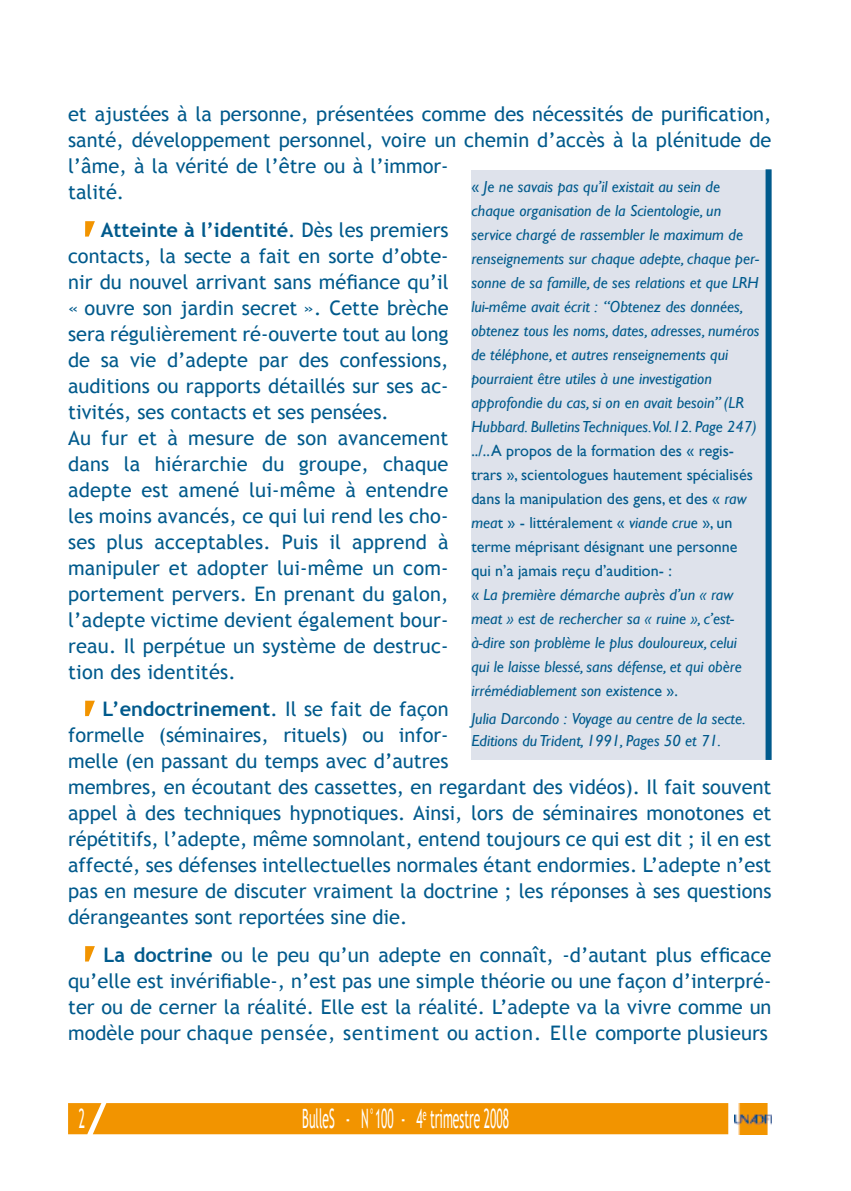
<style>
.page{position:relative;width:851px;height:1191px;background:#fff}
.page>*{position:absolute;margin:0;border:0;box-sizing:border-box;transform-origin:0 0}
.t1{font:26.8px "Trebuchet MS";color:#fff;scale:.45 1}
.t2{font:20px/26px "Trebuchet MS";color:#005a8c}
.t3{font:italic 16px/24px "Gill Sans";color:#005a8c}
.t4{font:16px/24px "Gill Sans";color:#005a8c}
.s1{font-weight:700}
.s2{font-style:normal}
.s3{font-style:italic}
</style>
<div class="page">
<img style="left:734px;top:1103px;width:37px;height:31px">
<div style="left:68px;top:1103px;width:660px;height:31px;background:#f29400"></div>
<svg style="left:85px;top:221px;width:10px;height:16px"></svg>
<svg style="left:85px;top:700px;width:10px;height:16px"></svg>
<svg style="left:85px;top:946px;width:10px;height:15px"></svg>
<div style="left:471px;top:170px;width:300px;height:589px;background:#dee2eb"></div>
<div style="left:765px;top:169px;width:6px;height:591px;background:#005a8c"></div>
<p class="t2" style="left:68px;top:101px;width:704px">et ajustées à la personne, présentées comme des nécessités de purification, santé, développement personnel, voire un chemin d’accès à la plénitude de l’âme, à la vérité de l’être ou à l’immor-<br>talité.</p>
<p class="t2" style="left:68px;top:217px;width:382px;text-indent:33px"><span class="s1">Atteinte à l’identité</span>. Dès les premiers contacts, la secte a fait en sorte d’obte&shy;nir du nouvel arrivant sans méfiance qu’il « ouvre son jardin secret ». Cette brèche sera régulièrement ré-ouverte tout au long de sa vie d’adepte par des confessions, auditions ou rapports détaillés sur ses ac&shy;tivités, ses contacts et ses pensées.<br>Au fur et à mesure de son avancement dans la hiérarchie du groupe, chaque adepte est amené lui-même à entendre les moins avancés, ce qui lui rend les cho&shy;ses plus acceptables. Puis il apprend à manipuler et adopter lui-même un com&shy;portement pervers. En prenant du galon, l’adepte victime devient également bour&shy;reau. Il perpétue un système de destruc&shy;tion des identités.</p>
<p class="t2" style="left:68px;top:696px;width:704px;text-indent:34px"><span class="s1">L’endoctrinement</span>. Il se fait de façon<br>formelle (séminaires, rituels) ou infor-<br>melle (en passant du temps avec d’autres<br>membres, en écoutant des cassettes, en regardant des vidéos). Il fait souvent appel à des techniques hypnotiques. Ainsi, lors de séminaires monotones et répétitifs, l’adepte, même somnolant, entend toujours ce qui est dit ; il en est affecté, ses défenses intellectuelles normales étant endormies. L’adepte n’est pas en mesure de discuter vraiment la doctrine ; les réponses à ses questions dérangeantes sont reportées sine die.</p>
<p class="t2" style="left:68px;top:941px;width:704px;text-align:justify;text-indent:35px"><span class="s1">La doctrine</span> ou le peu qu’un adepte en connaît, -d’autant plus efficace qu’elle est invérifiable-, n’est pas une simple théorie ou une façon d’interpré&shy;ter ou de cerner la réalité. Elle est la réalité. L’adepte va la vivre comme un modèle pour chaque pensée, sentiment ou action. Elle comporte plusieurs</p>
<p class="t3" style="left:471px;top:175px;width:289px"><span class="s2">«</span> Je ne savais pas qu’il existait au sein de chaque organisation de la Scientologie, un service chargé de rassembler le maximum de renseignements sur chaque adepte, chaque per&shy;sonne de sa famille, de ses relations et que LRH lui-même avait écrit : “Obtenez des données, obtenez tous les noms, dates, adresses, numéros de téléphone, et autres renseignements qui pourraient être utiles à une investigation approfondie du cas, si on en avait besoin” (LR Hubbard. Bulletins Techniques.Vol.12. Page 247)</p>
<p class="t4" style="left:471px;top:439px;width:283px">../..A propos de la formation des « regis&shy;trars », scientologues hautement spécialisés dans la manipulation des gens, et des « <span class="s3">raw mea</span>t » - littéralement « <span class="s3">viande crue</span> », un terme méprisant désignant une personne qui n’a jamais reçu d’audition- :<br>« <span class="s3">La première démarche auprès d’un « raw meat » est de rechercher sa « ruine », c’est&shy;à-dire son problème le plus douloureux, celui qui le laisse blessé, sans défense, et qui obère irrémédiablement son existen</span>ce ».</p>
<p class="t3" style="left:471px;top:708px;width:276px;line-height:22px">Julia Darcondo : Voyage au centre de la secte.<br>Editions du Trident, 1991, Pages 50 et 71.</p>
<h1 class="t1" style="left:302px;top:1103px;width:461px">BulleS - N°100 - 4<sup>e</sup> trimestre 2008</h1>
</div>
